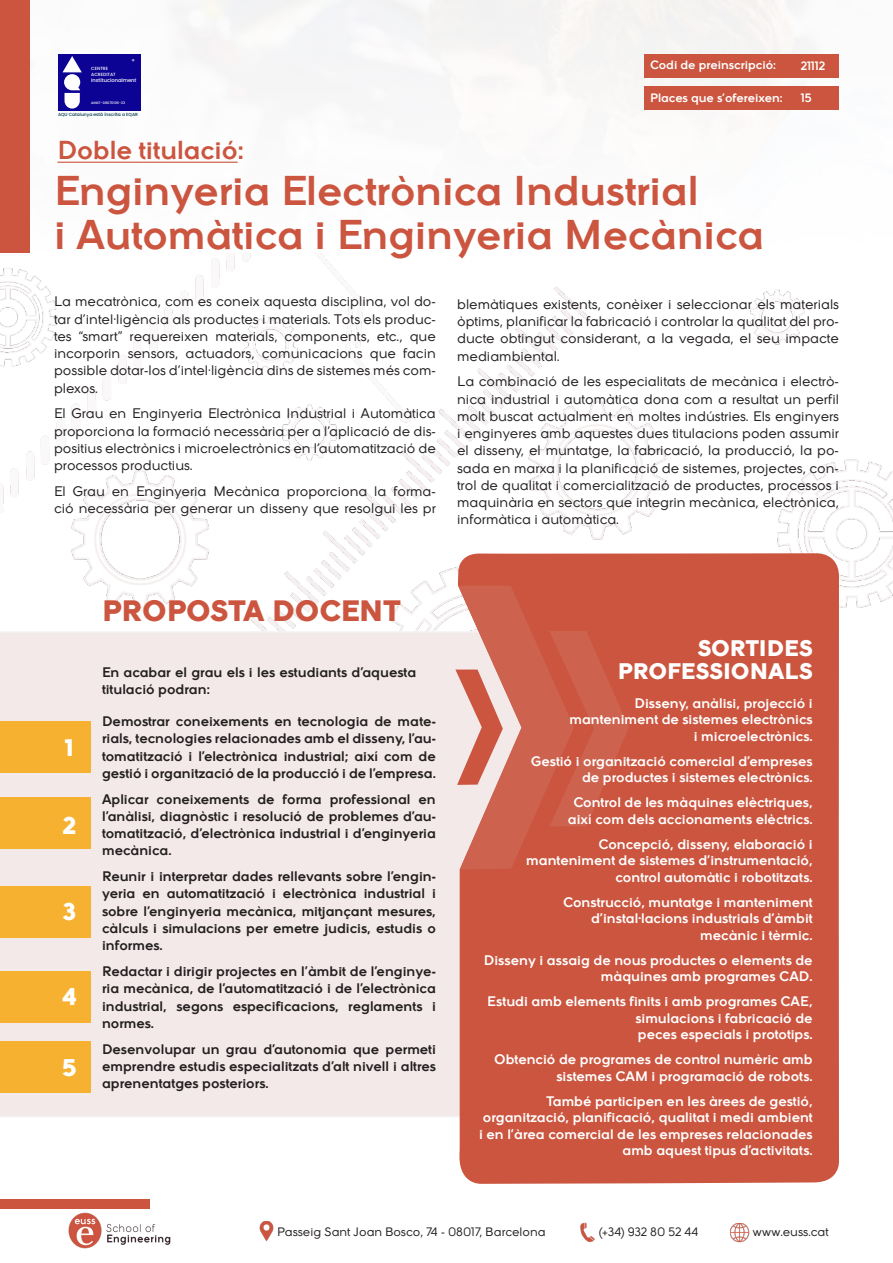
<style>
.page{position:relative;width:893px;height:1263px;background:#fff}
.page>*{position:absolute;margin:0;border:0;box-sizing:border-box;transform-origin:0 0}
.t1{font:700 36px "Galeb W01";color:#cb553f}
.t2{font:900 25.5px "Galeb W01";color:#cb553f}
.t3{font:700 22.5px "Galeb W01";color:#cb553f}
.t4{font:900 21px "Galeb W01";color:#fff}
.t5{font:900 19.5px "Galeb W01";color:#fff}
.t6{font:12px/17.2px "Galeb W01";color:#231f20;text-align:justify}
.t7{font:700 12px/17.2px "Galeb W01";color:#231f20;text-align:justify}
.t8{font:700 12px/16.5px "Galeb W01";color:#fff;text-align:right}
.t9{font:10.65px "Galeb W01";color:#231f20}
.t10{font:700 10.5px "Galeb W01";color:#fff}
.t11{font:500 5.7px "Poppins";color:#fff}
.t12{font:500 5.1px "Poppins";color:#fff}
.t13{font:500 4.5px/5.7px "Poppins";color:#fff}
.t14{font:500 4.35px "Poppins";color:#00364a}
.t15{font:500 3.45px "Poppins";color:#fff}
</style>
<div class="page">
<img style="left:0;top:253px;width:893px;height:989px">
<img style="left:29px;top:0;width:810px;height:253px">
<div style="left:0;top:631px;width:457px;height:486px;background:#f3e9e8"></div>
<div style="left:0;top:0;width:29px;height:253px;background:#cb553f"></div>
<div style="left:457px;top:553px;width:383px;height:632px;background:#cb553f"></div>
<svg style="left:455px;top:585px;width:174px;height:285px;background:#d27361"></svg>
<div style="left:644px;top:54px;width:195px;height:23px;background:#cb553f"></div>
<div style="left:644px;top:86px;width:195px;height:24px;background:#cb553f"></div>
<div style="left:0;top:1199px;width:150px;height:10px;background:#cb553f"></div>
<img style="left:257px;top:1221px;width:19px;height:20px">
<img style="left:578px;top:1223px;width:19px;height:20px">
<img style="left:730px;top:1223px;width:19px;height:20px">
<div style="left:58px;top:54px;width:28px;height:57px;background:#0c0293"></div>
<svg style="left:62px;top:56px;width:20px;height:53px"></svg>
<div style="left:87px;top:54px;width:54px;height:57px;background:#0c0293"></div>
<img style="left:54px;top:1209px;width:131px;height:40px">
<div style="left:0;top:721px;width:90px;height:51px;background:#f6b130"></div>
<div style="left:0;top:886px;width:90px;height:51px;background:#f6b130"></div>
<div style="left:0;top:798px;width:90px;height:51px;background:#f6b130"></div>
<div style="left:0;top:971px;width:90px;height:51px;background:#f6b130"></div>
<div style="left:0;top:1041px;width:90px;height:51px;background:#f6b130"></div>
<hr style="left:57px;top:162px;width:181px;height:1px;background:#cb553f">
<p class="t11" style="left:132px;top:58px;width:4px">®</p>
<p class="t13" style="left:91px;top:65px;width:26px">CENTRE<br>ACREDITAT</p>
<p class="t12" style="left:91px;top:77px;width:47px">Institucionalment</p>
<p class="t14" style="left:58px;top:112px;width:81px">AQU Catalunya està inscrita a EQAR</p>
<p class="t15" style="left:91px;top:101px;width:35px">AINST-08070106-23</p>
<p class="t3" style="left:57px;top:134px;width:188px">Doble titulació:</p>
<p class="t10" style="left:650px;top:58px;width:127px">Codi de preinscripció:</p>
<p class="t10" style="left:650px;top:90px;width:134px">Places que s’ofereixen:</p>
<p class="t1" style="left:54px;top:166px;width:646px">Enginyeria Electrònica Industrial</p>
<p class="t1" style="left:54px;top:209px;width:711px">i Automàtica i Enginyeria Mecànica</p>
<p class="t10" style="left:801px;top:58px;width:26px">21112</p>
<p class="t10" style="left:801px;top:91px;width:12px">15</p>
<p class="t6" style="left:54px;top:293px;width:383px">La mecatrònica, com es coneix aquesta disciplina, vol do&shy;tar d’intel·ligència als productes i materials. Tots els produc&shy;tes “smart” requereixen materials, components, etc., que incorporin sensors, actuadors, comunicacions que facin possible dotar-los d’intel·ligència dins de sistemes més com&shy;plexos.</p>
<p class="t6" style="left:54px;top:405px;width:383px">El Grau en Enginyeria Electrònica Industrial i Automàtica proporciona la formació necessària per a l’aplicació de dis&shy;positius electrònics i microelectrònics en l’automatització de processos productius.</p>
<p class="t6" style="left:54px;top:482px;width:383px">El Grau en Enginyeria Mecànica proporciona la forma&shy;ció necessària per generar un disseny que resolgui les pr</p>
<p class="t6" style="left:457px;top:295px;width:383px">blemàtiques existents, conèixer i seleccionar els materials òptims, planificar la fabricació i controlar la qualitat del pro&shy;ducte obtingut considerant, a la vegada, el seu impacte mediambiental.</p>
<p class="t6" style="left:457px;top:373px;width:383px">La combinació de les especialitats de mecànica i electrò&shy;nica industrial i automàtica dona com a resultat un perfil molt buscat actualment en moltes indústries. Els enginyers i enginyeres amb aquestes dues titulacions poden assumir el disseny, el muntatge, la fabricació, la producció, la po&shy;sada en marxa i la planificació de sistemes, projectes, con&shy;trol de qualitat i comercialització de productes, processos i maquinària en sectors que integrin mecànica, electrònica, informàtica i automàtica.</p>
<p class="t4" style="left:65px;top:732px;width:11px">1</p>
<p class="t4" style="left:63px;top:810px;width:15px">2</p>
<p class="t4" style="left:63px;top:897px;width:15px">3</p>
<p class="t4" style="left:62px;top:982px;width:16px">4</p>
<p class="t4" style="left:63px;top:1052px;width:15px">5</p>
<p class="t2" style="left:102px;top:592px;width:300px">PROPOSTA DOCENT</p>
<p class="t7" style="left:102px;top:663px;width:316px">En acabar el grau els i les estudiants d’aquesta titulació podran:</p>
<p class="t7" style="left:102px;top:713px;width:335px">Demostrar coneixements en tecnologia de mate&shy;rials, tecnologies relacionades amb el disseny, l’au&shy;tomatització i l’electrònica industrial; així com de gestió i organització de la producció i de l’empresa.</p>
<p class="t7" style="left:102px;top:790px;width:335px">Aplicar coneixements de forma professional en l’anàlisi, diagnòstic i resolució de problemes d’au&shy;tomatització, d’electrònica industrial i d’enginyeria mecànica.</p>
<p class="t7" style="left:102px;top:868px;width:335px">Reunir i interpretar dades rellevants sobre l’engin&shy;yeria en automatització i electrònica industrial i sobre l’enginyeria mecànica, mitjançant mesures, càlculs i simulacions per emetre judicis, estudis o informes.</p>
<p class="t7" style="left:102px;top:962px;width:335px">Redactar i dirigir projectes en l’àmbit de l’enginye&shy;ria mecànica, de l’automatització i de l’electrònica industrial, segons especificacions, reglaments i normes.</p>
<p class="t7" style="left:102px;top:1040px;width:335px">Desenvolupar un grau d’autonomia que permeti emprendre estudis especialitzats d’alt nivell i altres aprenentatges posteriors.</p>
<p class="t5" style="left:698px;top:634px;width:116px">SORTIDES</p>
<p class="t5" style="left:618px;top:657px;width:196px">PROFESSIONALS</p>
<p class="t8" style="left:569px;top:694px;width:245px">Disseny, anàlisi, projecció i manteniment de sistemes electrònics i microelectrònics.</p>
<p class="t8" style="left:531px;top:752px;width:283px">Gestió i organització comercial d’empreses de productes i sistemes electrònics.</p>
<p class="t8" style="left:568px;top:794px;width:246px;text-align:center">Control de les màquines elèctriques, així com dels accionaments elèctrics.</p>
<p class="t8" style="left:526px;top:835px;width:288px">Concepció, disseny, elaboració i manteniment de sistemes d’instrumentació, control automàtic i robotitzats.</p>
<p class="t8" style="left:563px;top:893px;width:251px">Construcció, muntatge i manteniment d’instal·lacions industrials d’àmbit mecànic i tèrmic.</p>
<p class="t8" style="left:484px;top:951px;width:330px">Disseny i assaig de nous productes o elements de màquines amb programes CAD.</p>
<p class="t8" style="left:635px;top:993px;width:179px;text-align:justify;text-indent:-148px">Estudi amb elements finits i amb programes CAE, simulacions i fabricació de peces especials i prototips.</p>
<p class="t8" style="left:494px;top:1051px;width:320px">Obtenció de programes de control numèric amb sistemes CAM i programació de robots.</p>
<p class="t8" style="left:479px;top:1092px;width:335px">També participen en les àrees de gestió, organització, planificació, qualitat i medi ambient i en l’àrea comercial de les empreses relacionades amb aquest tipus d’activitats.</p>
<p class="t9" style="left:277px;top:1225px;width:270px">Passeig Sant Joan Bosco, 74 - 08017, Barcelona</p>
<p class="t9" style="left:599px;top:1225px;width:101px">(+34) 932 80 52 44</p>
<p class="t9" style="left:753px;top:1225px;width:77px">www.euss.cat</p>
</div>
